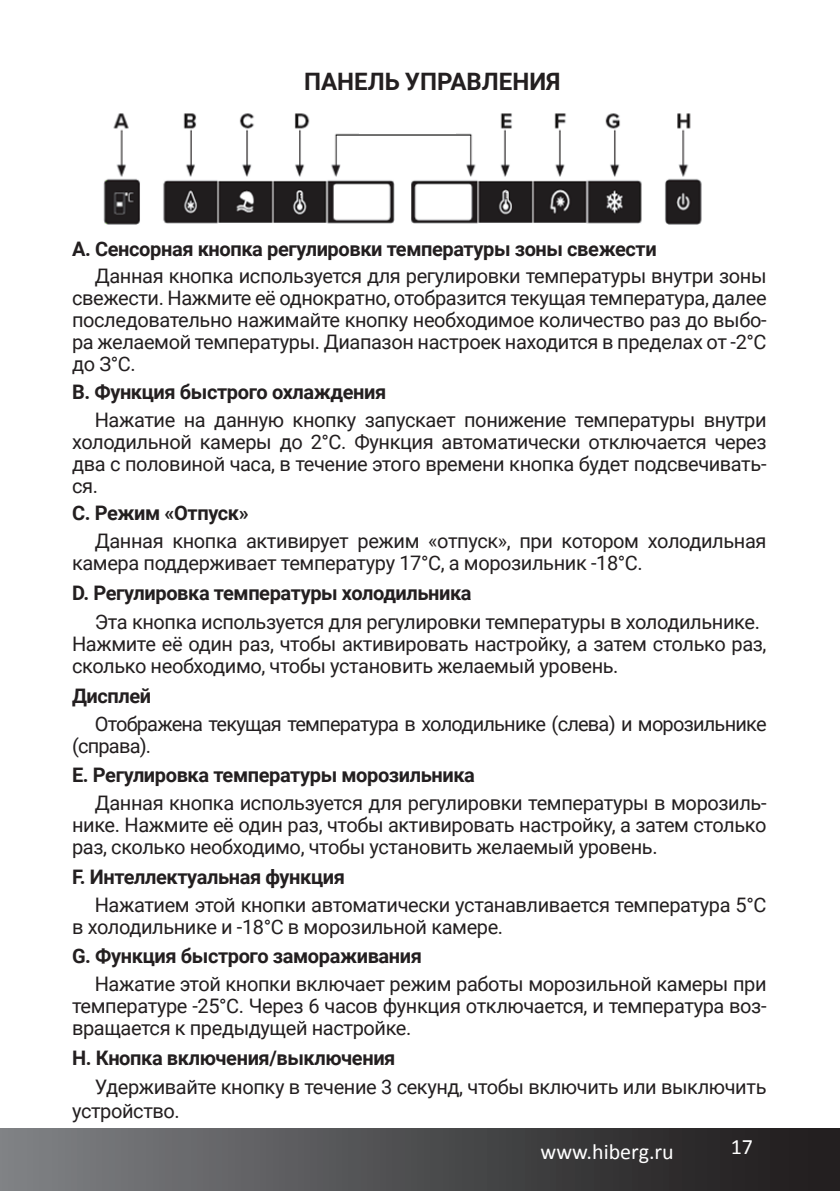
<style>
.page{position:relative;width:840px;height:1191px;background:#fff}
.page>*{position:absolute;margin:0;border:0;box-sizing:border-box;transform-origin:0 0}
.t1{font:700 24px "Roboto";color:#231f20}
.t2{font:22px "Calibri";color:#fff}
.t3{font:20px/22px "Roboto";letter-spacing:-.02em;color:#231f20;text-align:justify}
.t4{font:700 20px "Roboto";letter-spacing:-.02em;color:#231f20}
.t5{font:20px/22px "Roboto";letter-spacing:-.04em;color:#231f20}
</style>
<div class="page">
<div style="left:0;top:1128px;width:839px;height:63px;background:linear-gradient(to right,#7f8285,#1c1919)"></div>
<img style="left:103px;top:113px;width:599px;height:112px">
<div style="left:359px;top:105px;width:96px;height:28px;background:#fff"></div>
<p class="t1" style="left:304px;top:65px;width:258px">ПАНЕЛЬ УПРАВЛЕНИЯ</p>
<p class="t4" style="left:72px;top:234px;width:586px">А. Сенсорная кнопка регулировки температуры зоны свежести</p>
<p class="t3" style="left:72px;top:264px;width:695px;text-indent:23px">Данная кнопка используется для регулировки температуры внутри зоны свежести. Нажмите её однократно, отобразится текущая температура, далее последовательно нажимайте кнопку необходимое количество раз до выбо&shy;ра желаемой температуры. Диапазон настроек находится в пределах от -2°C до З°C.</p>
<p class="t4" style="left:72px;top:378px;width:315px">В. Функция быстрого охлаждения</p>
<p class="t3" style="left:72px;top:408px;width:695px;text-indent:23px">Нажатие на данную кнопку запускает понижение температуры внутри холодильной камеры до 2°C. Функция автоматически отключается через два с половиной часа, в течение этого времени кнопка будет подсвечивать&shy;ся.</p>
<p class="t4" style="left:72px;top:499px;width:178px">С. Режим «Отпуск»</p>
<p class="t3" style="left:72px;top:529px;width:695px;text-indent:23px">Данная кнопка активирует режим «отпуск», при котором холодильная камера поддерживает температуру 17°C, а морозильник -18°C.</p>
<p class="t4" style="left:72px;top:578px;width:401px">D. Регулировка температуры холодильника</p>
<p class="t3" style="left:72px;top:610px;width:695px;text-align:left;text-indent:23px">Эта кнопка используется для регулировки температуры в холодильнике.<br>Нажмите её один раз, чтобы активировать настройку, а затем столько раз, сколько необходимо, чтобы установить желаемый уровень.</p>
<p class="t4" style="left:72px;top:682px;width:81px">Дисплей</p>
<p class="t5" style="left:72px;top:712px;width:695px;text-indent:23px">Отображена текущая температура в холодильнике (слева) и морозильнике (справа).</p>
<p class="t4" style="left:72px;top:761px;width:404px">E. Регулировка температуры морозильника</p>
<p class="t3" style="left:72px;top:791px;width:695px;text-indent:23px">Данная кнопка используется для регулировки температуры в морозиль&shy;нике. Нажмите её один раз, чтобы активировать настройку, а затем столько раз, сколько необходимо, чтобы установить желаемый уровень.</p>
<p class="t4" style="left:72px;top:862px;width:274px">F. Интеллектуальная функция</p>
<p class="t3" style="left:72px;top:892px;width:695px;text-indent:23px">Нажатием этой кнопки автоматически устанавливается температура 5°C в холодильнике и -18°C в морозильной камере.</p>
<p class="t4" style="left:72px;top:942px;width:351px">G. Функция быстрого замораживания</p>
<p class="t3" style="left:72px;top:972px;width:695px;text-indent:23px">Нажатие этой кнопки включает режим работы морозильной камеры при температуре -25°C. Через 6 часов функция отключается, и температура воз&shy;вращается к предыдущей настройке.</p>
<p class="t4" style="left:72px;top:1043px;width:325px">Н. Кнопка включения/выключения</p>
<p class="t3" style="left:72px;top:1074px;width:695px;line-height:24px;text-indent:23px">Удерживайте кнопку в течение 3 секунд, чтобы включить или выключить устройство.</p>
<p class="t2" style="left:540px;top:1137px;width:135px">www.hiberg.ru</p>
<p class="t2" style="left:730px;top:1133px;width:24px">17</p>
</div>
